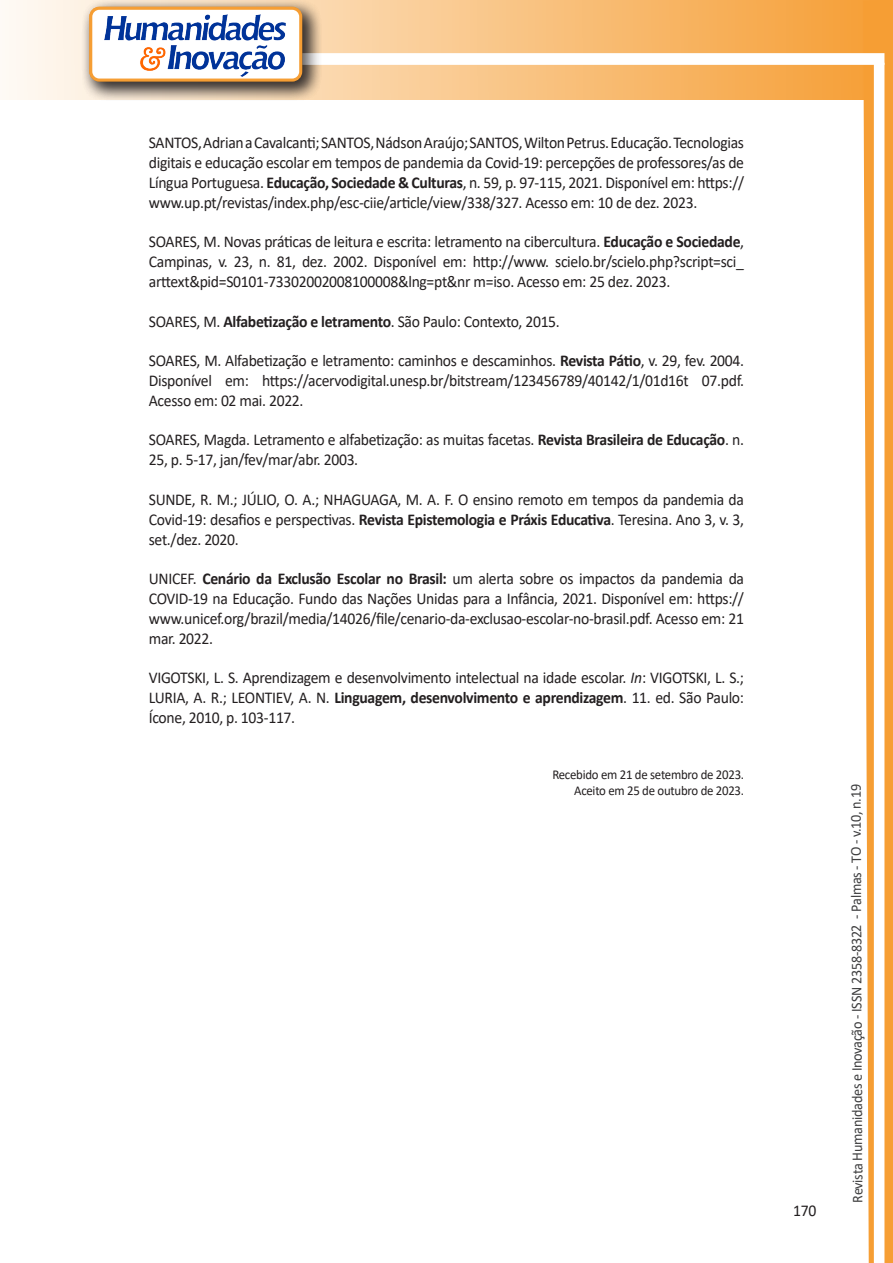
<style>
.page{position:relative;width:893px;height:1263px;background:#fff}
.page>*{position:absolute;margin:0;border:0;box-sizing:border-box;transform-origin:0 0}
.texto{font:16.5px/19.8px "Calibri";letter-spacing:-.02em;color:#231f20;text-align:justify;scale:.95 1}
.t1{font:15px "Calibri";letter-spacing:-.025em;color:#3e3e3f;scale:.95 1}
.texto-2{font:13.5px "Calibri";letter-spacing:-.02em;color:#231f20;scale:.95 1}
.s1{font-weight:700}
.s2{font-style:italic}
</style>
<div class="page">
<svg style="left:5px;top:0;width:858px;height:100px;background:#f9c484"></svg>
<div style="left:302px;top:53px;width:582px;height:12px;background:#fff;border:2px solid #fff"></div>
<svg style="left:863px;top:0;width:30px;height:1263px"></svg>
<div style="left:81px;top:0;width:241px;height:102px;background:#231f20;opacity:.75"></div>
<div style="left:91px;top:8px;width:210px;height:72px;background:#fff;border-radius:9px"></div>
<img style="left:104px;top:14px;width:181px;height:62px">
<div style="left:89px;top:7px;width:213px;height:75px;border:3px solid #f69e34;border-radius:9px"></div>
<p class="texto" style="left:149px;top:133px;width:628px">SANTOS, Adrian a Cavalcanti; SANTOS, Nádson Araújo; SANTOS, Wilton Petrus. Educação. Tecnologias digitais e educação escolar em tempos de pandemia da Covid-19: percepções de professores/as de Língua Portuguesa. <span class="s1">Educação, Sociedade &amp; Culturas</span>, n. 59, p. 97-115, 2021. Disponível em: https:// www.up.pt/revistas/index.php/esc-ciie/article/view/338/327. Acesso em: 10 de dez. 2023.</p>
<p class="texto" style="left:149px;top:232px;width:628px">SOARES, M. Novas práticas de leitura e escrita: letramento na cibercultura. <span class="s1">Educação e Sociedade</span>, Campinas, v. 23, n. 81, dez. 2002. Disponível em: http://www. scielo.br/scielo.php?script=sci_ arttext&amp;pid=S0101-73302002008100008&amp;lng=pt&amp;nr m=iso. Acesso em: 25 dez. 2023.</p>
<p class="texto" style="left:149px;top:311px;width:434px">SOARES, M. <span class="s1">Alfabetização e letramento</span>. São Paulo: Contexto, 2015.</p>
<p class="texto" style="left:149px;top:350px;width:628px">SOARES, M. Alfabetização e letramento: caminhos e descaminhos. <span class="s1">Revista Pátio</span>, v. 29, fev. 2004.<br>Disponível em: https://acervodigital.unesp.br/bitstream/123456789/40142/1/01d16t 07.pdf.<br>Acesso em: 02 mai. 2022.</p>
<p class="texto" style="left:149px;top:430px;width:628px">SOARES, Magda. Letramento e alfabetização: as muitas facetas. <span class="s1">Revista Brasileira de Educação</span>. n.<br>25, p. 5-17, jan/fev/mar/abr. 2003.</p>
<p class="texto" style="left:149px;top:489px;width:628px">SUNDE, R. M.; JÚLIO, O. A.; NHAGUAGA, M. A. F. O ensino remoto em tempos da pandemia da Covid-19: desafios e perspectivas. <span class="s1">Revista Epistemologia e Práxis Educativa</span>. Teresina. Ano 3, v. 3, set./dez. 2020.</p>
<p class="texto" style="left:149px;top:568px;width:628px">UNICEF. <span class="s1">Cenário da Exclusão Escolar no Brasil:</span> um alerta sobre os impactos da pandemia da COVID-19 na Educação. Fundo das Nações Unidas para a Infância, 2021. Disponível em: https:// www.unicef.org/brazil/media/14026/file/cenario-da-exclusao-escolar-no-brasil.pdf. Acesso em: 21 mar. 2022.</p>
<p class="texto" style="left:149px;top:667px;width:628px">VIGOTSKI, L. S. Aprendizagem e desenvolvimento intelectual na idade escolar. <span class="s2">In</span>: VIGOTSKI, L. S.; LURIA, A. R.; LEONTIEV, A. N. <span class="s1">Linguagem, desenvolvimento e aprendizagem</span>. 11. ed. São Paulo:<br>Ícone, 2010, p. 103-117.</p>
<p class="texto-2" style="left:552px;top:765px;width:203px">Recebido em 21 de setembro de 2023.</p>
<p class="texto-2" style="left:574px;top:781px;width:180px">Aceito em 25 de outubro de 2023.</p>
<p class="texto" style="left:793px;top:1200px;width:26px">170</p>
<p class="t1" style="left:846px;top:1203px;width:442px;rotate:-90deg">Revista Humanidades e Inovação - ISSN 2358-8322 - Palmas - TO - v.10, n.19</p>
</div>
